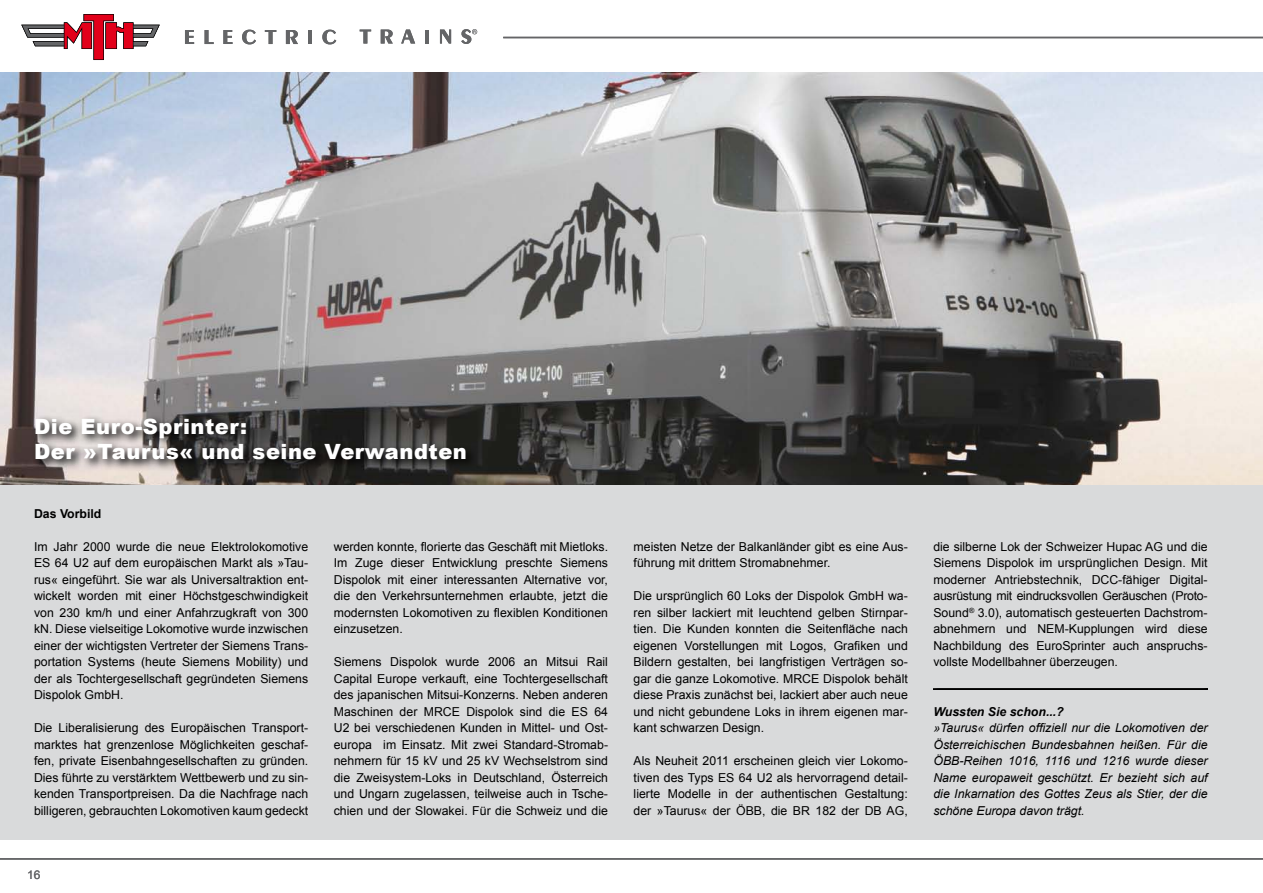
<style>
.page{position:relative;width:1263px;height:893px;background:#fff}
.page>*{position:absolute;margin:0;border:0;box-sizing:border-box;transform-origin:0 0}
.t1{font:900 21px/25.2px "Arial";letter-spacing:.025em;color:#fff}
.t2{font:12.3px/16.5px "Arial";color:#000;text-align:justify}
.t3{font:italic 12.3px/16.5px "Arial";color:#000;text-align:justify}
.t4{font:italic 700 12.3px "Arial";color:#000}
.t5{font:700 12.3px "Arial";color:#000}
.t6{font:12px "Arial";color:#646567}
</style>
<div class="page">
<div style="left:0;top:474px;width:1263px;height:366px;background:#d9dadb"></div>
<hr style="left:503px;top:37px;width:760px;height:1px;background:#646567">
<img style="left:0;top:72px;width:1263px;height:413px">
<hr style="left:932px;top:686px;width:277px;height:4px;background:#000;opacity:.75">
<svg style="left:21px;top:14px;width:139px;height:46px"></svg>
<svg style="left:185px;top:30px;width:9px;height:14px"></svg>
<svg style="left:205px;top:30px;width:9px;height:14px"></svg>
<svg style="left:223px;top:30px;width:9px;height:14px"></svg>
<svg style="left:242px;top:30px;width:14px;height:14px"></svg>
<svg style="left:265px;top:30px;width:11px;height:14px"></svg>
<svg style="left:286px;top:30px;width:12px;height:14px"></svg>
<hr style="left:308px;top:30px;width:4px;height:14px;background:#646567">
<svg style="left:322px;top:30px;width:14px;height:14px"></svg>
<svg style="left:360px;top:30px;width:11px;height:14px"></svg>
<svg style="left:381px;top:30px;width:12px;height:14px"></svg>
<svg style="left:401px;top:30px;width:14px;height:14px"></svg>
<hr style="left:425px;top:30px;width:4px;height:14px;background:#646567">
<svg style="left:440px;top:30px;width:11px;height:14px"></svg>
<svg style="left:461px;top:29px;width:16px;height:15px"></svg>
<hr style="left:0;top:858px;width:1263px;height:2px;background:#646567">
<svg style="left:32px;top:415px;width:446px;height:56px"></svg>
<h1 class="t1" style="left:34px;top:413px;width:434px">Die Euro-Sprinter:<br>Der »Taurus« und seine Verwandten</h1>
<p class="t5" style="left:34px;top:505px;width:69px">Das Vorbild</p>
<p class="t2" style="left:34px;top:538px;width:276px">Im Jahr 2000 wurde die neue Elektrolokomotive ES 64 U2 auf dem europäischen Markt als »Tau&shy;rus« eingeführt. Sie war als Universaltraktion ent&shy;wickelt worden mit einer Höchstgeschwindigkeit von 230 km/h und einer Anfahrzugkraft von 300 kN. Diese vielseitige Lokomotive wurde inzwischen einer der wichtigsten Vertreter der Siemens Trans&shy;portation Systems (heute Siemens Mobility) und der als Tochtergesellschaft gegründeten Siemens Dispolok GmbH.</p>
<p class="t2" style="left:34px;top:720px;width:276px">Die Liberalisierung des Europäischen Transport&shy;marktes hat grenzenlose Möglichkeiten geschaf&shy;fen, private Eisenbahngesellschaften zu gründen.<br>Dies führte zu verstärktem Wettbewerb und zu sin&shy;kenden Transportpreisen. Da die Nachfrage nach billigeren, gebrauchten Lokomotiven kaum gedeckt</p>
<p class="t6" style="left:27px;top:867px;width:15px">16</p>
<p class="t2" style="left:334px;top:538px;width:276px">werden konnte, florierte das Geschäft mit Mietloks.<br>Im Zuge dieser Entwicklung preschte Siemens Dispolok mit einer interessanten Alternative vor, die den Verkehrsunternehmen erlaubte, jetzt die modernsten Lokomotiven zu flexiblen Konditionen einzusetzen.</p>
<p class="t2" style="left:334px;top:654px;width:276px">Siemens Dispolok wurde 2006 an Mitsui Rail Capital Europe verkauft, eine Tochtergesellschaft des japanischen Mitsui-Konzerns. Neben anderen Maschinen der MRCE Dispolok sind die ES 64<br>U2 bei verschiedenen Kunden in Mittel- und Ost&shy;europa im Einsatz. Mit zwei Standard-Stromab&shy;nehmern für 15 kV und 25 kV Wechselstrom sind die Zweisystem-Loks in Deutschland, Österreich und Ungarn zugelassen, teilweise auch in Tsche&shy;chien und der Slowakei. Für die Schweiz und die</p>
<p class="t2" style="left:634px;top:538px;width:276px">meisten Netze der Balkanländer gibt es eine Aus&shy;führung mit drittem Stromabnehmer.</p>
<p class="t2" style="left:634px;top:588px;width:276px">Die ursprünglich 60 Loks der Dispolok GmbH wa&shy;ren silber lackiert mit leuchtend gelben Stirnpar&shy;tien. Die Kunden konnten die Seitenfläche nach eigenen Vorstellungen mit Logos, Grafiken und Bildern gestalten, bei langfristigen Verträgen so&shy;gar die ganze Lokomotive. MRCE Dispolok behält diese Praxis zunächst bei, lackiert aber auch neue und nicht gebundene Loks in ihrem eigenen mar&shy;kant schwarzen Design.</p>
<p class="t2" style="left:634px;top:753px;width:276px">Als Neuheit 2011 erscheinen gleich vier Lokomo&shy;tiven des Typs ES 64 U2 als hervorragend detail&shy;lierte Modelle in der authentischen Gestaltung: der »Taurus« der ÖBB, die BR 182 der DB AG,</p>
<p class="t2" style="left:933px;top:538px;width:276px">die silberne Lok der Schweizer Hupac AG und die Siemens Dispolok im ursprünglichen Design. Mit moderner Antriebstechnik, DCC-fähiger Digital&shy;ausrüstung mit eindrucksvollen Geräuschen (Proto-Sound<sup>®</sup> 3.0), automatisch gesteuerten Dachstrom&shy;abnehmern und NEM-Kupplungen wird diese Nachbildung des EuroSprinter auch anspruchs&shy;vollste Modellbahner überzeugen.</p>
<p class="t4" style="left:933px;top:703px;width:132px">Wussten Sie schon...?</p>
<p class="t3" style="left:933px;top:720px;width:276px">»Taurus« dürfen offiziell nur die Lokomotiven der Österreichischen Bundesbahnen heißen. Für die ÖBB-Reihen 1016, 1116 und 1216 wurde dieser Name europaweit geschützt. Er bezieht sich auf die Inkarnation des Gottes Zeus als Stier, der die schöne Europa davon trägt.</p>
</div>
